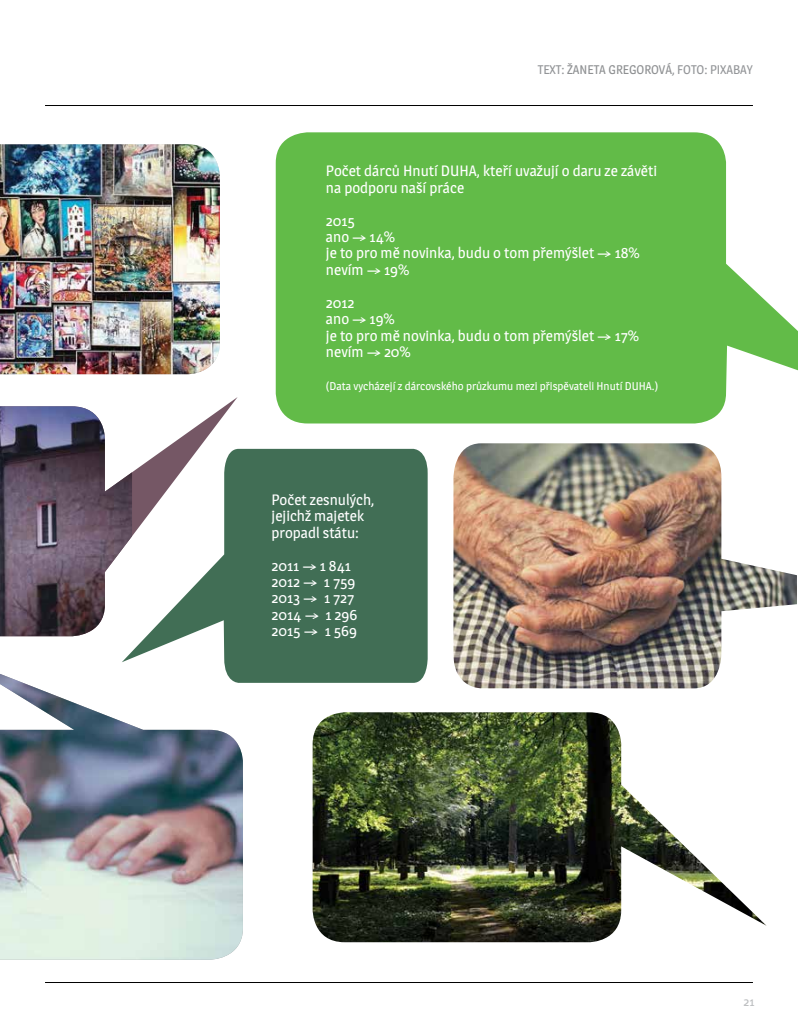
<style>
.page{position:relative;width:798px;height:1028px;background:#fff}
.page>*{position:absolute;margin:0;border:0;box-sizing:border-box;transform-origin:0 0}
.t1{font:15px/16.4px "Magra";color:#fff}
.t2{font:12.5px "Magra";color:#939598}
.t3{font:12.5px "Magra";color:#bcbec0}
.t4{font:11.25px "Magra";color:#fff}
.s1{color:#8e9092}
.s2{font-family:"Segoe Print"}
</style>
<div class="page">
<div style="left:128px;top:449px;width:299px;height:234px;background:#416e55"></div>
<hr style="left:45px;top:105px;width:707px;height:1px;background:#000">
<hr style="left:45px;top:982px;width:707px;height:1px;background:#000">
<img style="left:0;top:144px;width:220px;height:230px">
<img style="left:312px;top:712px;width:454px;height:230px">
<svg style="left:122px;top:656px;width:121px;height:18px"></svg>
<img style="left:0;top:674px;width:243px;height:285px">
<svg style="left:132px;top:397px;width:105px;height:239px"></svg>
<img style="left:0;top:406px;width:132px;height:230px">
<svg style="left:275px;top:132px;width:522px;height:291px;background:#74c25d"></svg>
<img style="left:453px;top:443px;width:343px;height:245px">
<p class="t2" style="left:537px;top:62px;width:216px">TEXT: <span class="s1">ŽANETA GREGOROVÁ</span>, FOTO: PIXABAY</p>
<p class="t1" style="left:326px;top:163px;width:332px">Počet dárců Hnutí DUHA, kteří uvažují o daru ze závěti na podporu naší práce</p>
<p class="t1" style="left:326px;top:212px;width:315px">2015<br>ano <span class="s2">→</span> 14%<br>je to pro mě novinka, budu o tom přemýšlet <span class="s2">→</span> 18% nevím <span class="s2">→</span> 19%</p>
<p class="t1" style="left:326px;top:294px;width:314px">2012<br>ano <span class="s2">→</span> 19%<br>je to pro mě novinka, budu o tom přemýšlet <span class="s2">→</span> 17% nevím <span class="s2">→</span> 20%</p>
<p class="t4" style="left:326px;top:379px;width:333px">(Data vycházejí z dárcovského průzkumu mezi přispěvateli Hnutí DUHA.)</p>
<p class="t1" style="left:271px;top:491px;width:104px">Počet zesnulých, jejichž majetek propadl státu:</p>
<p class="t1" style="left:271px;top:557px;width:87px">2011 <span class="s2">→</span> 1 841<br>2012 <span class="s2">→</span> 1 759<br>2013 <span class="s2">→</span> 1 727<br>2014 <span class="s2">→</span> 1 296<br>2015 <span class="s2">→</span> 1 569</p>
<p class="t3" style="left:743px;top:993px;width:12px">21</p>
</div>
